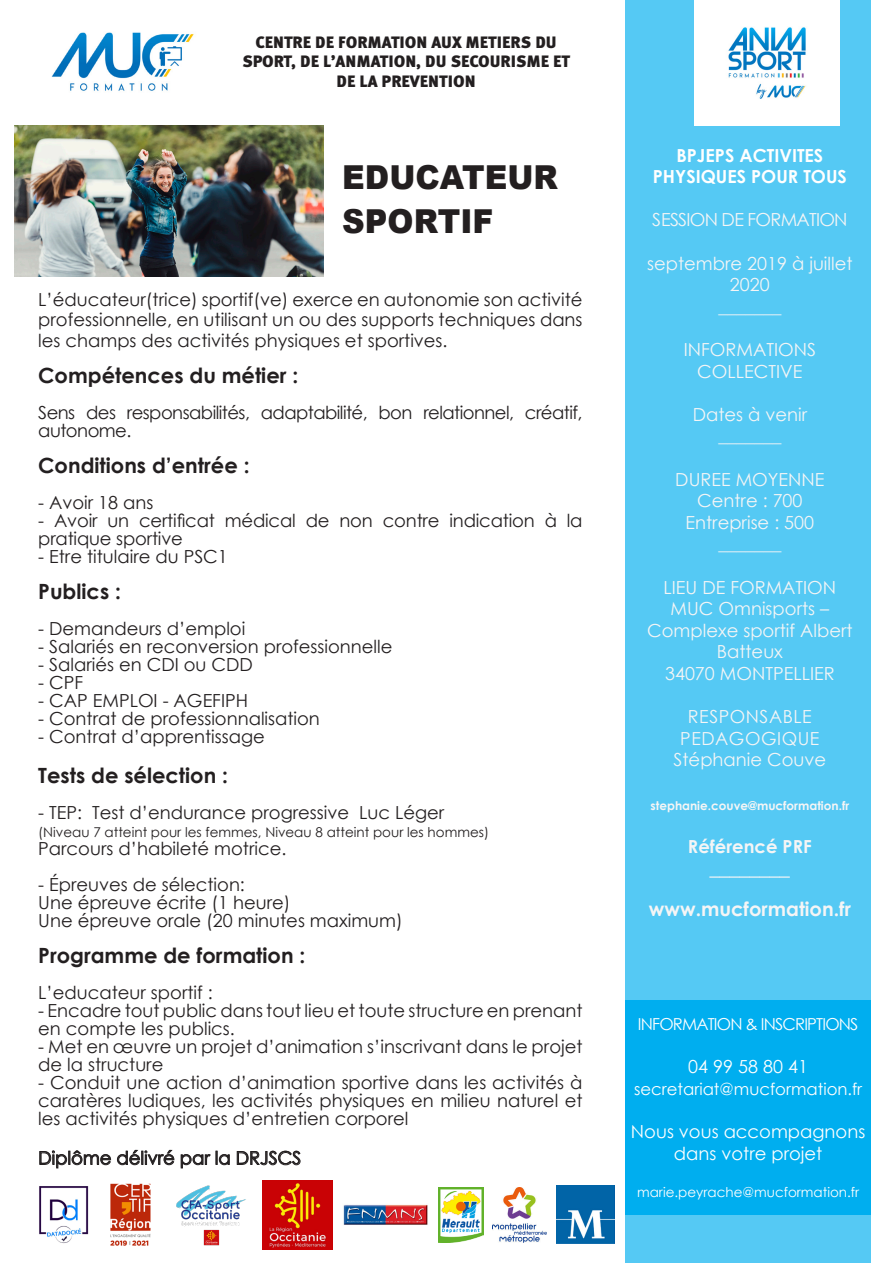
<style>
.page{position:relative;width:893px;height:1263px;background:#fff}
.page>*{position:absolute;margin:0;border:0;box-sizing:border-box;transform-origin:0 0}
.t1{font:900 33px/43.2px "Arial";color:#231f20;scale:.95 1}
.t2{font:700 21px "Century Gothic";color:#231f20}
.t3{font:700 19.5px "Century Gothic";color:#f5f5f6}
.t4{font:18px/18px "Century Gothic";color:#231f20}
.t5{font:18px/21.6px "Century Gothic";color:#f5f5f6;text-align:center}
.t6{font:18px/18px "Century Gothic";letter-spacing:-.03em;color:#231f20}
.t7{font:18px/21.6px "Century Gothic";color:#fff;text-align:center}
.t8{font:700 18px "Century Gothic";color:#fff}
.t9{font:18px/21.6px "Century Gothic";letter-spacing:.03em;color:#f5f5f6;text-align:center}
.t10{font:18px "Century Gothic";letter-spacing:-.04em;color:#f5f5f6}
.t11{font:700 18px "Century Gothic";color:#f5f5f6}
.t12{font:18px "Arial";color:#f5f5f6}
.t13{font:16.5px/19.8px "Meta Black Caps";color:#231f20;text-align:center}
.t14{font:16.5px "Century Gothic";color:#fff}
.t15{font:16.5px "Century Gothic";letter-spacing:-.05em;color:#fff}
.t16{font:13.5px "Century Gothic";color:#231f20}
.t17{font:13.5px "Century Gothic";color:#fff}
.t18{font:700 12px "Century Gothic";color:#f5f5f6}
</style>
<div class="page">
<div style="left:625px;top:0;width:246px;height:1263px;background:#55c9f4"></div>
<svg style="left:39px;top:1150px;width:72px;height:19px"></svg>
<svg style="left:117px;top:1150px;width:113px;height:19px"></svg>
<svg style="left:236px;top:1150px;width:65px;height:15px"></svg>
<img style="left:14px;top:125px;width:309px;height:151px">
<img style="left:51px;top:32px;width:143px;height:59px">
<div style="left:625px;top:999px;width:246px;height:215px;background:#00aeef"></div>
<img style="left:39px;top:1186px;width:50px;height:58px">
<img style="left:110px;top:1183px;width:41px;height:63px">
<img style="left:176px;top:1185px;width:70px;height:61px">
<img style="left:263px;top:1180px;width:69px;height:69px">
<img style="left:343px;top:1204px;width:85px;height:21px">
<img style="left:439px;top:1187px;width:44px;height:55px">
<img style="left:492px;top:1187px;width:55px;height:55px">
<img style="left:556px;top:1185px;width:58px;height:58px">
<img style="left:695px;top:1px;width:144px;height:124px">
<p class="t13" style="left:242px;top:32px;width:329px">CENTRE DE FORMATION AUX METIERS DU<br>SPORT, DE L’ANMATION, DU SECOURISME ET<br>DE LA PREVENTION</p>
<p class="t1" style="left:342px;top:155px;width:228px">EDUCATEUR<br>SPORTIF</p>
<p class="t4" style="left:38px;top:290px;width:546px;line-height:19.5px">L’éducateur(trice) sportif(ve) exerce en autonomie son activité professionnelle, en utilisant un ou des supports techniques dans</p>
<p class="t4" style="left:38px;top:331px;width:411px">les champs des activités physiques et sportives.</p>
<p class="t2" style="left:38px;top:360px;width:261px">Compétences du métier :</p>
<p class="t6" style="left:38px;top:403px;width:546px">Sens des responsabilités, adaptabilité, bon relationnel, créatif, autonome.</p>
<p class="t2" style="left:38px;top:450px;width:213px">Conditions d’entrée :</p>
<p class="t4" style="left:38px;top:493px;width:117px">- Avoir 18 ans</p>
<p class="t4" style="left:38px;top:511px;width:546px">- Avoir un certificat médical de non contre indication à la pratique sportive</p>
<p class="t4" style="left:38px;top:547px;width:191px">- Etre titulaire du PSC1</p>
<p class="t2" style="left:38px;top:576px;width:84px">Publics :</p>
<p class="t4" style="left:38px;top:619px;width:209px">- Demandeurs d’emploi</p>
<p class="t4" style="left:38px;top:637px;width:356px">- Salariés en reconversion professionnelle</p>
<p class="t4" style="left:38px;top:655px;width:216px">- Salariés en CDI ou CDD</p>
<p class="t4" style="left:38px;top:673px;width:46px">- CPF</p>
<p class="t4" style="left:38px;top:691px;width:211px">- CAP EMPLOI - AGEFIPH</p>
<p class="t4" style="left:38px;top:709px;width:283px">- Contrat de professionnalisation</p>
<p class="t4" style="left:38px;top:727px;width:228px">- Contrat d’apprentissage</p>
<p class="t2" style="left:38px;top:759px;width:191px">Tests de sélection :</p>
<p class="t4" style="left:38px;top:803px;width:408px">- TEP: Test d’endurance progressive Luc Léger</p>
<p class="t16" style="left:38px;top:822px;width:452px">(Niveau 7 atteint pour les femmes, Niveau 8 atteint pour les hommes)</p>
<p class="t4" style="left:38px;top:839px;width:250px">Parcours d’habileté motrice.</p>
<p class="t4" style="left:38px;top:875px;width:208px">- Épreuves de sélection:</p>
<p class="t4" style="left:38px;top:893px;width:254px">Une épreuve écrite (1 heure)</p>
<p class="t4" style="left:38px;top:911px;width:366px">Une épreuve orale (20 minutes maximum)</p>
<p class="t2" style="left:38px;top:939px;width:269px">Programme de formation :</p>
<p class="t4" style="left:38px;top:983px;width:176px">L’educateur sportif :</p>
<p class="t4" style="left:38px;top:1001px;width:546px">- Encadre tout public dans tout lieu et toute structure en prenant en compte les publics.</p>
<p class="t4" style="left:38px;top:1037px;width:546px">- Met en œuvre un projet d’animation s’inscrivant dans le projet de la structure</p>
<p class="t4" style="left:38px;top:1073px;width:546px;text-align:justify">- Conduit une action d’animation sportive dans les activités à caratères ludiques, les activités physiques en milieu naturel et les activités physiques d’entretien corporel</p>
<p class="t4" style="left:38px;top:1149px;width:264px">Diplôme délivré par la DRJSCS</p>
<p class="t8" style="left:676px;top:141px;width:148px">BPJEPS ACTIVITES</p>
<p class="t8" style="left:653px;top:163px;width:196px">PHYSIQUES POUR TOUS</p>
<p class="t10" style="left:652px;top:207px;width:197px">SESSION DE FORMATION</p>
<p class="t5" style="left:647px;top:252px;width:207px">septembre 2019 à juillet<br>2020</p>
<p class="t5" style="left:718px;top:295px;width:64px">_______</p>
<p class="t5" style="left:684px;top:338px;width:134px">INFORMATIONS<br>COLLECTIVE</p>
<p class="t5" style="left:693px;top:403px;width:116px">Dates à venir</p>
<p class="t5" style="left:718px;top:425px;width:64px">_______</p>
<p class="t5" style="left:675px;top:468px;width:151px">DUREE MOYENNE</p>
<p class="t5" style="left:697px;top:490px;width:107px">Centre : 700</p>
<p class="t5" style="left:685px;top:511px;width:130px">Entreprise : 500</p>
<p class="t5" style="left:718px;top:533px;width:64px">_______</p>
<p class="t5" style="left:663px;top:576px;width:174px">LIEU DE FORMATION</p>
<p class="t5" style="left:647px;top:598px;width:207px">MUC Omnisports –<br>Complexe sportif Albert<br>Batteux</p>
<p class="t5" style="left:665px;top:662px;width:171px">34070 MONTPELLIER</p>
<p class="t9" style="left:680px;top:706px;width:141px">RESPONSABLE<br>PEDAGOGIQUE</p>
<p class="t5" style="left:674px;top:749px;width:154px">Stéphanie Couve</p>
<p class="t18" style="left:650px;top:796px;width:200px">stephanie.couve@mucformation.fr</p>
<p class="t11" style="left:688px;top:833px;width:125px">Référencé PRF</p>
<p class="t12" style="left:710px;top:856px;width:82px">________</p>
<p class="t3" style="left:649px;top:894px;width:204px">www.mucformation.fr</p>
<p class="t15" style="left:638px;top:1012px;width:222px">INFORMATION &amp; INSCRIPTIONS</p>
<p class="t7" style="left:688px;top:1056px;width:121px">04 99 58 80 41</p>
<p class="t14" style="left:634px;top:1077px;width:230px">secretariat@mucformation.fr</p>
<p class="t7" style="left:631px;top:1120px;width:236px">Nous vous accompagnons dans votre projet</p>
<p class="t17" style="left:637px;top:1183px;width:224px">marie.peyrache@mucformation.fr</p>
</div>
